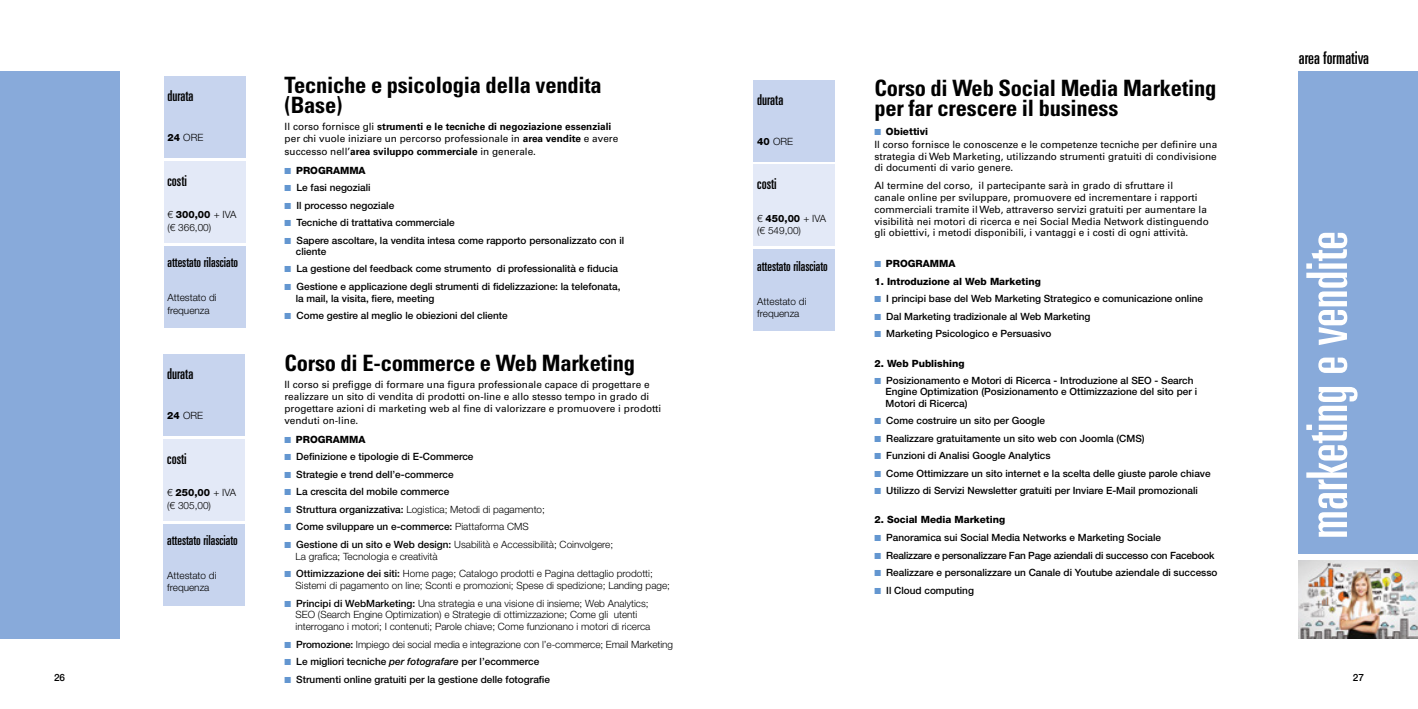
<style>
.page{position:relative;width:1418px;height:709px;background:#fff}
.page>*{position:absolute;margin:0;border:0;box-sizing:border-box;transform-origin:0 0}
.t1{font:ultra-condensed 56.25px "Univers LT Std";color:#fff}
.t2{font:700 condensed 22.5px/20px "Univers LT Std";letter-spacing:-.01em;color:#000}
.t3{font:ultra-condensed 17.5px "Univers LT Std";color:#000}
.t4{font:ultra-condensed 15px "Univers LT Std";color:#000}
.t5{font:ultra-condensed 13.75px "Univers LT Std";color:#000}
.t6{font:500 10px/11.2px "Helvetica Neue LT Std";color:#000}
.t7{font:10px/11.9px "Univers LT Std";color:#000}
.t8{font:300 10px/12.5px "Helvetica Neue LT Std";color:#000}
.t9{font:800 10px "Helvetica Neue LT Std";color:#000}
.t10{font:500 10px "Helvetica Neue LT Std";letter-spacing:-.02em;color:#000}
.s1{font-weight:700}
.s2{color:#6396d0}
.s3{font-weight:800}
.s4{font-weight:500}
.s5{font-weight:300}
.s6{font-style:italic}
</style>
<div class="page">
<div style="left:1298px;top:72px;width:119px;height:482px;background:#88aada"></div>
<img style="left:1298px;top:560px;width:119px;height:78px">
<div style="left:0;top:71px;width:119px;height:567px;background:#88aada"></div>
<div style="left:164px;top:77px;width:81px;height:81px;background:#c7d4ee"></div>
<div style="left:164px;top:246px;width:81px;height:81px;background:#c7d4ee"></div>
<div style="left:164px;top:161px;width:81px;height:81px;background:#e3e9f7"></div>
<div style="left:753px;top:80px;width:82px;height:81px;background:#c7d4ee"></div>
<div style="left:753px;top:249px;width:82px;height:82px;background:#c7d4ee"></div>
<div style="left:753px;top:165px;width:82px;height:81px;background:#e3e9f7"></div>
<div style="left:164px;top:354px;width:81px;height:82px;background:#c7d4ee"></div>
<div style="left:164px;top:524px;width:81px;height:81px;background:#c7d4ee"></div>
<div style="left:164px;top:439px;width:81px;height:81px;background:#e3e9f7"></div>
<h3 class="t3" style="left:1298px;top:48px;width:72px">area formativa</h3>
<h2 class="t2" style="left:285px;top:75px;width:318px">Tecniche e psicologia della vendita (Base)</h2>
<p class="t7" style="left:285px;top:121px;width:335px">Il corso fornisce gli <span class="s1">strumenti e le tecniche di negoziazione essenziali </span>per chi vuole iniziare un percorso professionale in <span class="s1">area vendite</span> e avere successo nell’<span class="s1">area sviluppo commerciale</span> in generale.</p>
<p class="t9" style="left:285px;top:164px;width:82px"><span class="s2">■</span> PROGRAMMA</p>
<p class="t6" style="left:285px;top:182px;width:87px"><span class="s2">■</span> Le fasi negoziali</p>
<p class="t6" style="left:285px;top:199px;width:111px"><span class="s2">■</span> Il processo negoziale</p>
<p class="t6" style="left:285px;top:217px;width:172px"><span class="s2">■</span> Tecniche di trattativa commerciale</p>
<p class="t6" style="left:296px;top:234px;width:330px;text-indent:-11px"><span class="s2">■</span> Sapere ascoltare, la vendita intesa come rapporto personalizzato con il cliente</p>
<p class="t6" style="left:285px;top:263px;width:335px"><span class="s2">■</span> La gestione del feedback come strumento di professionalità e fiducia</p>
<p class="t6" style="left:296px;top:280px;width:326px;line-height:11.9px;text-indent:-11px"><span class="s2">■</span> Gestione e applicazione degli strumenti di fidelizzazione: la telefonata, la mail, la visita, fiere, meeting</p>
<p class="t6" style="left:285px;top:310px;width:225px"><span class="s2">■</span> Come gestire al meglio le obiezioni del cliente</p>
<h2 class="t2" style="left:874px;top:78px;width:343px">Corso di Web Social Media Marketing per far crescere il business</h2>
<p class="t9" style="left:874px;top:126px;width:55px"><span class="s2">■</span> Obiettivi</p>
<p class="t7" style="left:874px;top:138px;width:344px;text-align:justify">Il corso fornisce le conoscenze e le competenze tecniche per definire una strategia di Web Marketing, utilizzando strumenti gratuiti di condivisione di documenti di vario genere.</p>
<p class="t7" style="left:874px;top:179px;width:336px">Al termine del corso, il partecipante sarà in grado di sfruttare il<br>canale online per sviluppare, promuovere ed incrementare i rapporti commerciali tramite il Web, attraverso servizi gratuiti per aumentare la visibilità nei motori di ricerca e nei Social Media Network distinguendo gli obiettivi, i metodi disponibili, i vantaggi e i costi di ogni attività.</p>
<p class="t9" style="left:874px;top:257px;width:82px"><span class="s2">■</span> PROGRAMMA</p>
<p class="t9" style="left:874px;top:275px;width:168px">1. Introduzione al Web Marketing</p>
<p class="t6" style="left:874px;top:293px;width:330px"><span class="s2">■</span> I principi base del Web Marketing Strategico e comunicazione online</p>
<p class="t6" style="left:874px;top:310px;width:218px"><span class="s2">■</span> Dal Marketing tradizionale al Web Marketing</p>
<p class="t6" style="left:874px;top:328px;width:178px"><span class="s2">■</span> Marketing Psicologico e Persuasivo</p>
<p class="t9" style="left:874px;top:357px;width:92px">2. Web Publishing</p>
<p class="t6" style="left:885px;top:375px;width:313px;text-indent:-11px"><span class="s2">■</span> Posizionamento e Motori di Ricerca - Introduzione al SEO - Search<br>Engine Optimization (Posizionamento e Ottimizzazione del sito per i<br>Motori di Ricerca)</p>
<p class="t6" style="left:874px;top:415px;width:172px"><span class="s2">■</span> Come costruire un sito per Google</p>
<p class="t6" style="left:874px;top:432px;width:272px"><span class="s2">■</span> Realizzare gratuitamente un sito web con Joomla (CMS)</p>
<p class="t6" style="left:874px;top:450px;width:178px"><span class="s2">■</span> Funzioni di Analisi Google Analytics</p>
<p class="t6" style="left:874px;top:467px;width:338px"><span class="s2">■</span> Come Ottimizzare un sito internet e la scelta delle giuste parole chiave</p>
<p class="t6" style="left:874px;top:485px;width:325px"><span class="s2">■</span> Utilizzo di Servizi Newsletter gratuiti per Inviare E-Mail promozionali</p>
<p class="t9" style="left:874px;top:514px;width:132px">2. Social Media Marketing</p>
<p class="t6" style="left:874px;top:531px;width:288px"><span class="s2">■</span> Panoramica sui Social Media Networks e Marketing Sociale</p>
<p class="t10" style="left:874px;top:549px;width:342px"><span class="s2">■</span> Realizzare e personalizzare Fan Page aziendali di successo con Facebook</p>
<p class="t6" style="left:874px;top:566px;width:345px"><span class="s2">■</span> Realizzare e personalizzare un Canale di Youtube aziendale di successo</p>
<p class="t6" style="left:874px;top:584px;width:101px"><span class="s2">■</span> Il Cloud computing</p>
<h3 class="t4" style="left:167px;top:87px;width:28px">durata</h3>
<p class="t8" style="left:167px;top:131px;width:37px"><span class="s3">24</span> ORE</p>
<h3 class="t4" style="left:757px;top:91px;width:28px">durata</h3>
<p class="t8" style="left:757px;top:135px;width:37px"><span class="s3">40</span> ORE</p>
<h3 class="t4" style="left:167px;top:172px;width:21px">costi</h3>
<p class="t8" style="left:167px;top:208px;width:70px">€ <span class="s3">300,00</span> + IVA (€ 366,00)</p>
<h3 class="t4" style="left:757px;top:176px;width:21px">costi</h3>
<p class="t8" style="left:757px;top:212px;width:70px">€ <span class="s3">450,00</span> + IVA (€ 549,00)</p>
<h1 class="t1" style="left:1294px;top:539px;width:309px;rotate:-90deg">marketing e vendite</h1>
<h3 class="t5" style="left:167px;top:254px;width:72px">attestato rilasciato</h3>
<p class="t8" style="left:167px;top:291px;width:51px">Attestato di frequenza</p>
<h3 class="t5" style="left:757px;top:258px;width:72px">attestato rilasciato</h3>
<p class="t8" style="left:757px;top:294px;width:51px">Attestato di frequenza</p>
<h2 class="t2" style="left:284px;top:353px;width:352px">Corso di E-commerce e Web Marketing</h2>
<p class="t7" style="left:284px;top:379px;width:378px">Il corso si prefigge di formare una figura professionale capace di progettare e realizzare un sito di vendita di prodotti on-line e allo stesso tempo in grado di progettare azioni di marketing web al fine di valorizzare e promuovere i prodotti venduti on-line.</p>
<p class="t9" style="left:284px;top:433px;width:82px"><span class="s2">■</span> PROGRAMMA</p>
<p class="t6" style="left:284px;top:451px;width:190px"><span class="s2">■</span> Definizione e tipologie di E-Commerce</p>
<p class="t6" style="left:284px;top:468px;width:171px"><span class="s2">■</span> Strategie e trend dell’e-commerce</p>
<p class="t6" style="left:284px;top:486px;width:166px"><span class="s2">■</span> La crescita del mobile commerce</p>
<p class="t8" style="left:284px;top:502px;width:262px"><span class="s2">■</span> <span class="s4">Struttura organizzativa:</span> Logistica; Metodi di pagamento;</p>
<p class="t6" style="left:284px;top:521px;width:246px"><span class="s2">■</span> Come sviluppare un e-commerce: <span class="s5">Piattaforma CMS</span></p>
<p class="t8" style="left:295px;top:538px;width:319px;line-height:11.9px;text-indent:-11px"><span class="s2">■</span> <span class="s4">Gestione di un sito e Web design:</span> Usabilità e Accessibilità; Coinvolgere;<br>La grafica; Tecnologia e creatività</p>
<p class="t8" style="left:295px;top:567px;width:376px;line-height:11.9px;text-indent:-11px"><span class="s2">■</span> <span class="s4">Ottimizzazione dei siti:</span> Home page; Catalogo prodotti e Pagina dettaglio prodotti;<br>Sistemi di pagamento on line; Sconti e promozioni; Spese di spedizione; Landing page;</p>
<p class="t8" style="left:295px;top:597px;width:356px;line-height:11.9px;text-indent:-11px"><span class="s2">■</span> <span class="s4">Principi di WebMarketing:</span> Una strategia e una visione di insieme; Web Analytics;<br>SEO (Search Engine Optimization) e Strategie di ottimizzazione; Come gli utenti interrogano i motori; I contenuti; Parole chiave; Come funzionano i motori di ricerca</p>
<p class="t8" style="left:284px;top:637px;width:390px"><span class="s2">■</span> <span class="s4">Promozione:</span> Impiego dei social media e integrazione con l’e-commerce; Email Marketing</p>
<p class="t6" style="left:284px;top:656px;width:256px"><span class="s2">■</span> Le migliori tecniche <span class="s6">per fotografare</span> per l’ecommerce</p>
<p class="t6" style="left:284px;top:673px;width:267px"><span class="s2">■</span> Strumenti online gratuiti per la gestione delle fotografie</p>
<h3 class="t4" style="left:167px;top:365px;width:28px">durata</h3>
<p class="t8" style="left:167px;top:409px;width:37px"><span class="s3">24</span> ORE</p>
<h3 class="t4" style="left:167px;top:450px;width:21px">costi</h3>
<p class="t8" style="left:167px;top:486px;width:70px">€ <span class="s3">250,00</span> + IVA (€ 305,00)</p>
<h3 class="t5" style="left:167px;top:532px;width:72px">attestato rilasciato</h3>
<p class="t8" style="left:167px;top:569px;width:51px">Attestato di frequenza</p>
<p class="t6" style="left:54px;top:671px;width:13px">26</p>
<p class="t6" style="left:1352px;top:671px;width:13px">27</p>
</div>
